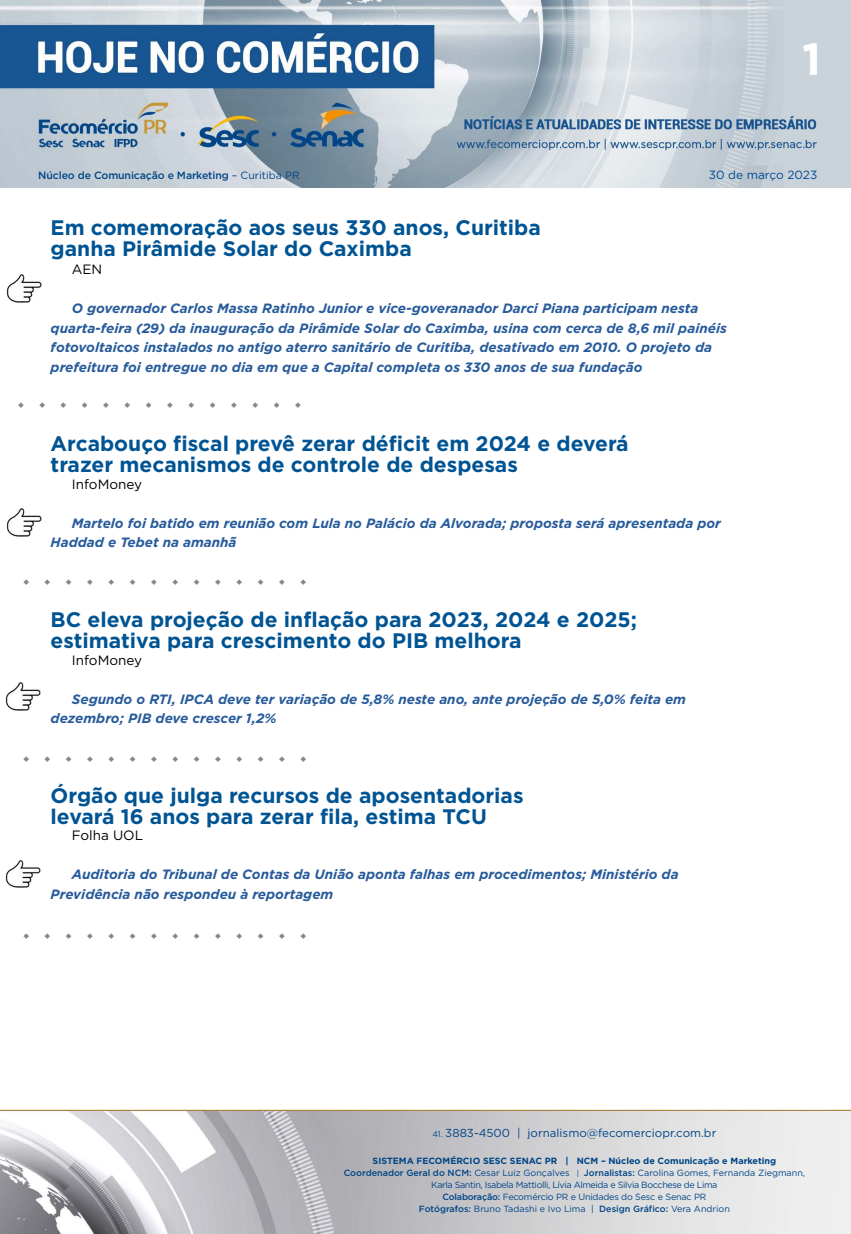
<style>
.page{position:relative;width:851px;height:1234px;background:#fff}
.page>*{position:absolute;margin:0;border:0;box-sizing:border-box;transform-origin:0 0}
.t1{font:700 45px "Gotham";color:#fff}
.t2{font:700 21px/21px "Gotham";color:#005493}
.t3{font:italic 700 13.5px/19.5px "Gotham";color:#275b9b}
.t4{font:13.5px "Gotham";color:#000}
.t5{font:11.85px "Gotham";color:#004a93}
.t6{font:11.55px "Gotham";color:#004587}
.t7{font:500 10.5px "Gotham";letter-spacing:-.01em;color:#004587}
.t8{font:9px/12px "Gotham";letter-spacing:-.02em;color:#004587;text-align:center}
.s1{font-weight:400}
.s2{font-size:8.25px}
.s3{font-weight:700}
.s4{font-weight:500}
.s5{font-size:7.65px}
</style>
<div class="page">
<img style="left:0;top:0;width:850px;height:188px">
<img style="left:0;top:1109px;width:850px;height:124px">
<img style="left:5px;top:682px;width:35px;height:28px">
<img style="left:5px;top:860px;width:35px;height:27px">
<img style="left:6px;top:508px;width:36px;height:28px">
<img style="left:6px;top:274px;width:36px;height:28px">
<h1 class="t1" style="left:802px;top:29px;width:20px">1</h1>
<p class="t7" style="left:38px;top:168px;width:263px">Núcleo de Comunicação e Marketing <span class="s1">– Curitiba PR</span></p>
<p class="t5" style="left:708px;top:167px;width:110px">30 de março 2023</p>
<h2 class="t2" style="left:51px;top:217px;width:491px">Em comemoração aos seus 330 anos, Curitiba ganha Pirâmide Solar do Caximba</h2>
<p class="t4" style="left:72px;top:261px;width:32px">AEN</p>
<p class="t3" style="left:51px;top:298px;width:677px;text-indent:21px">O governador Carlos Massa Ratinho Junior e vice-goveranador Darci Piana participam nesta quarta-feira (29) da inauguração da Pirâmide Solar do Caximba, usina com cerca de 8,6 mil painéis fotovoltaicos instalados no antigo aterro sanitário de Curitiba, desativado em 2010. O projeto da prefeitura foi entregue no dia em que a Capital completa os 330 anos de sua fundação</p>
<h2 class="t2" style="left:51px;top:433px;width:579px">Arcabouço fiscal prevê zerar déficit em 2024 e deverá trazer mecanismos de controle de despesas</h2>
<p class="t4" style="left:72px;top:475px;width:72px">InfoMoney</p>
<p class="t3" style="left:51px;top:513px;width:671px;text-indent:21px">Martelo foi batido em reunião com Lula no Palácio da Alvorada; proposta será apresentada por<br>Haddad e Tebet na amanhã</p>
<h2 class="t2" style="left:51px;top:608px;width:587px">BC eleva projeção de inflação para 2023, 2024 e 2025; estimativa para crescimento do PIB melhora</h2>
<p class="t4" style="left:72px;top:651px;width:72px">InfoMoney</p>
<p class="t3" style="left:51px;top:688px;width:636px;text-indent:21px">Segundo o RTI, IPCA deve ter variação de 5,8% neste ano, ante projeção de 5,0% feita em dezembro; PIB deve crescer 1,2%</p>
<h2 class="t2" style="left:51px;top:784px;width:474px">Órgão que julga recursos de aposentadorias levará 16 anos para zerar fila, estima TCU</h2>
<p class="t4" style="left:72px;top:826px;width:73px">Folha UOL</p>
<p class="t3" style="left:51px;top:864px;width:629px;text-indent:21px">Auditoria do Tribunal de Contas da União aponta falhas em procedimentos; Ministério da<br>Previdência não respondeu à reportagem</p>
<p class="t6" style="left:432px;top:1125px;width:285px"><span class="s2">41.</span> 3883-4500 | jornalismo@fecomerciopr.com.br</p>
<p class="t8" style="left:343px;top:1154px;width:463px"><span class="s3">SISTEMA FECOMÉRCIO SESC SENAC PR | NCM – Núcleo de Comunicação e Marketing </span><span class="s4">Coordenador Geral do NCM:</span> Cesar Luiz Gonçalves <span class="s5">|</span> <span class="s4">Jornalistas:</span> Carolina Gomes, Fernanda Ziegmann, Karla Santin, Isabela Mattiolli, Lívia Almeida e Silvia Bocchese de Lima<br><span class="s4">Colaboração:</span> Fecomércio PR e Unidades do Sesc e Senac PR<br><span class="s4">Fotógrafos:</span> Bruno Tadashi e Ivo Lima | <span class="s4">Design Gráfico:</span> Vera Andrion</p>
</div>
